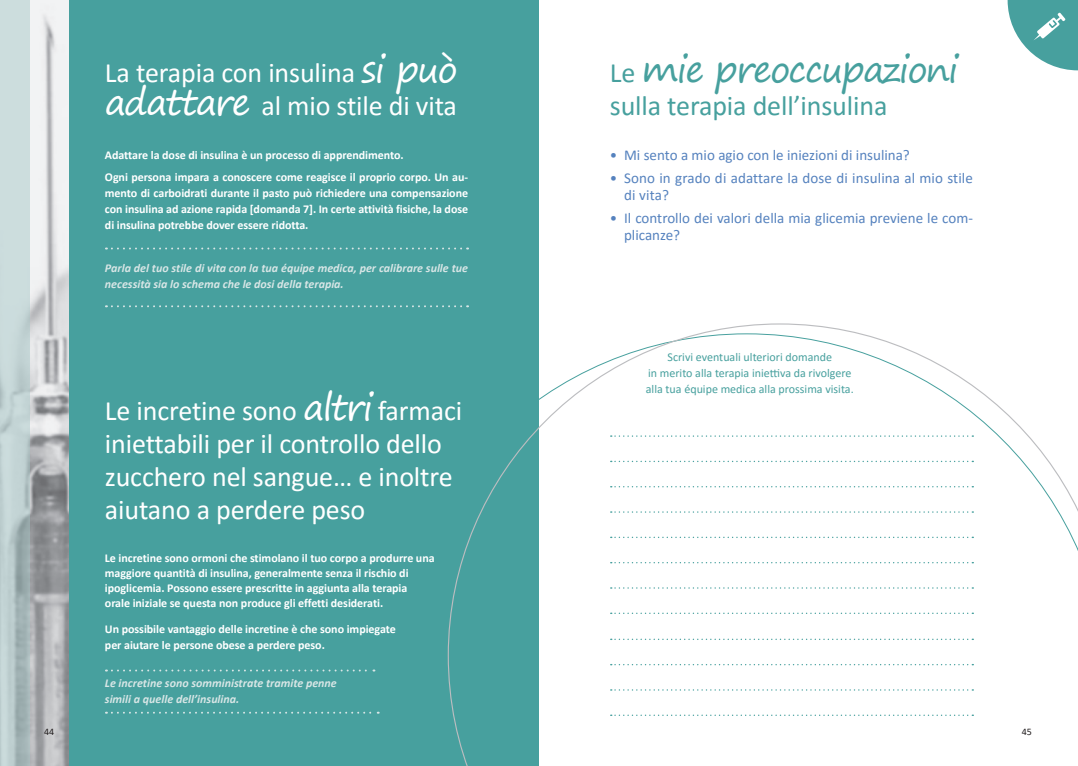
<style>
.page{position:relative;width:1078px;height:766px;background:#fff}
.page>*{position:absolute;margin:0;border:0;box-sizing:border-box;transform-origin:0 0}
.t1{font:36px "Segoe Print";letter-spacing:-.05em;color:#47a09e}
.t2{font:28px/33px "Calibri";letter-spacing:-.005em;color:#fff}
.t3{font:28px "Calibri";letter-spacing:-.005em;color:#47a09e}
.t4{font:15px/17px "Calibri";color:#5582be}
.t5{font:700 12px/16px "Calibri";letter-spacing:-.005em;color:#fff}
.t6{font:italic 700 12px/16px "Calibri";color:#d8e6e6}
.t7{font:12px/16px "Calibri";color:#47a09e;text-align:center}
.t8{font:10px "Calibri";color:#231f20}
.s1{font-family:"Segoe Print";font-size:36px}
.s2{font-family:"Calibri";font-size:28px}
</style>
<div class="page">
<div style="left:68px;top:0;width:471px;height:765px;background:#47a09e"></div>
<div style="left:384px;top:333px;width:63px;height:432px;background:#47a09e"></div>
<svg style="left:447px;top:323px;width:630px;height:442px"></svg>
<svg style="left:610px;top:486px;width:363px;height:1px"></svg>
<svg style="left:610px;top:511px;width:363px;height:1px"></svg>
<svg style="left:610px;top:536px;width:363px;height:2px"></svg>
<svg style="left:610px;top:435px;width:363px;height:1px"></svg>
<svg style="left:610px;top:460px;width:363px;height:2px"></svg>
<svg style="left:610px;top:587px;width:363px;height:1px"></svg>
<svg style="left:610px;top:612px;width:363px;height:2px"></svg>
<svg style="left:610px;top:562px;width:363px;height:1px"></svg>
<svg style="left:610px;top:689px;width:363px;height:1px"></svg>
<svg style="left:610px;top:714px;width:363px;height:1px"></svg>
<svg style="left:610px;top:638px;width:363px;height:2px"></svg>
<svg style="left:610px;top:663px;width:363px;height:2px"></svg>
<img style="left:30px;top:0;width:38px;height:765px">
<svg style="left:0;top:0;width:30px;height:765px;background:#c0d1d1"></svg>
<svg style="left:1007px;top:0;width:70px;height:70px"></svg>
<svg style="left:106px;top:305px;width:362px;height:2px"></svg>
<svg style="left:106px;top:247px;width:362px;height:2px"></svg>
<svg style="left:106px;top:711px;width:272px;height:2px"></svg>
<svg style="left:106px;top:669px;width:268px;height:2px"></svg>
<p class="t8" style="left:44px;top:724px;width:12px">44</p>
<h2 class="t2" style="left:105px;top:55px;width:354px">La terapia con insulina <span class="s1">si può adattare</span> al mio stile di vita</h2>
<p class="t5" style="left:105px;top:144px;width:364px;line-height:21.7px">Adattare la dose di insulina è un processo di apprendimento.<br>Ogni persona impara a conoscere come reagisce il proprio corpo. Un au-</p>
<p class="t5" style="left:105px;top:184px;width:364px;text-align:justify">mento di carboidrati durante il pasto può richiedere una compensazione con insulina ad azione rapida [domanda 7]. In certe attività fisiche, la dose di insulina potrebbe dover essere ridotta.</p>
<p class="t6" style="left:105px;top:260px;width:364px">Parla del tuo stile di vita con la tua équipe medica, per calibrare sulle tue necessità sia lo schema che le dosi della terapia.</p>
<h2 class="t2" style="left:105px;top:393px;width:358px">Le incretine sono <span class="s1">altri</span> farmaci iniettabili per il controllo dello zucchero nel sangue… e inoltre aiutano a perdere peso</h2>
<p class="t5" style="left:105px;top:550px;width:331px;line-height:15px">Le incretine sono ormoni che stimolano il tuo corpo a produrre una maggiore quantità di insulina, generalmente senza il rischio di ipoglicemia. Possono essere prescritte in aggiunta alla terapia orale iniziale se questa non produce gli effetti desiderati.</p>
<p class="t5" style="left:105px;top:621px;width:292px">Un possibile vantaggio delle incretine è che sono impiegate per aiutare le persone obese a perdere peso.</p>
<p class="t6" style="left:105px;top:674px;width:233px">Le incretine sono somministrate tramite penne simili a quelle dell’insulina.</p>
<h1 class="t1" style="left:609px;top:37px;width:350px"><span class="s2">Le</span> mie preoccupazioni</h1>
<h2 class="t3" style="left:609px;top:86px;width:279px">sulla terapia dell’insulina</h2>
<p class="t4" style="left:609px;top:146px;width:301px">• Mi sento a mio agio con le iniezioni di insulina?</p>
<p class="t4" style="left:624px;top:169px;width:350px;text-indent:-14px">• Sono in grado di adattare la dose di insulina al mio stile di vita?</p>
<p class="t4" style="left:624px;top:209px;width:350px;text-indent:-14px">• Il controllo dei valori della mia glicemia previene le com&shy;plicanze?</p>
<p class="t7" style="left:645px;top:348px;width:209px">Scrivi eventuali ulteriori domande<br>in merito alla terapia iniettiva da rivolgere alla tua équipe medica alla prossima visita.</p>
<p class="t8" style="left:1021px;top:724px;width:12px">45</p>
</div>
